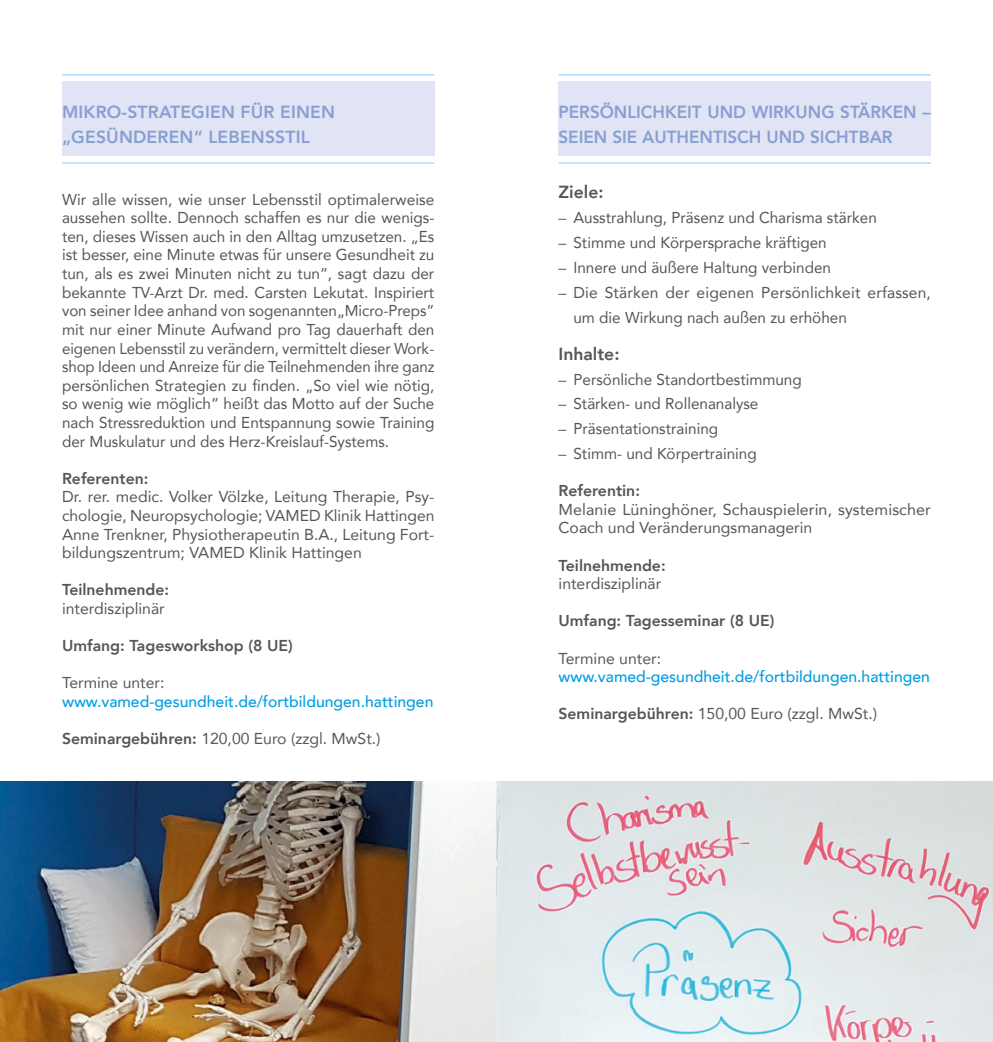
<style>
.page{position:relative;width:993px;height:1042px;background:#fff}
.page>*{position:absolute;margin:0;border:0;box-sizing:border-box;transform-origin:0 0}
.t1{font:800 17.5px/24.8px "Avenir";color:#889fd2}
.t2{font:800 17.5px "Avenir";color:#565655}
.t3{font:15.75px/18.6px "Avenir";color:#565655;text-align:justify}
.t4{font:800 15.75px "Avenir";color:#565655}
.t5{font:500 15.75px "Avenir";color:#009ee3}
.s1{font-weight:800}
</style>
<div class="page">
<div style="left:62px;top:81px;width:372px;height:75px;background:#e0e4f4"></div>
<hr style="left:62px;top:74px;width:372px;height:1px;background:#82d0f5">
<hr style="left:62px;top:163px;width:372px;height:1px;background:#82d0f5">
<div style="left:558px;top:81px;width:372px;height:75px;background:#e0e4f4"></div>
<hr style="left:558px;top:74px;width:372px;height:1px;background:#82d0f5">
<hr style="left:558px;top:163px;width:372px;height:1px;background:#82d0f5">
<img style="left:0;top:781px;width:992px;height:261px">
<p class="t1" style="left:62px;top:99px;width:274px">MIKRO-STRATEGIEN FÜR EINEN „GESÜNDEREN“ LEBENSSTIL</p>
<p class="t3" style="left:62px;top:189px;width:374px">Wir alle wissen, wie unser Lebensstil optimalerweise aussehen sollte. Dennoch schaffen es nur die wenigs&shy;ten, dieses Wissen auch in den Alltag umzusetzen. „Es ist besser, eine Minute etwas für unsere Gesundheit zu tun, als es zwei Minuten nicht zu tun“, sagt dazu der bekannte TV-Arzt Dr. med. Carsten Lekutat. Inspiriert von seiner Idee anhand von sogenannten„Micro-Preps“ mit nur einer Minute Aufwand pro Tag dauerhaft den eigenen Lebensstil zu verändern, vermittelt dieser Work&shy;shop Ideen und Anreize für die Teilnehmenden ihre ganz persönlichen Strategien zu finden. „So viel wie nötig, so wenig wie möglich“ heißt das Motto auf der Suche nach Stressreduktion und Entspannung sowie Training der Muskulatur und des Herz-Kreislauf-Systems.</p>
<p class="t4" style="left:62px;top:466px;width:88px">Referenten:</p>
<p class="t3" style="left:62px;top:487px;width:374px">Dr. rer. medic. Volker Völzke, Leitung Therapie, Psy&shy;chologie, Neuropsychologie; VAMED Klinik Hattingen Anne Trenkner, Physiotherapeutin B.A., Leitung Fort&shy;bildungszentrum; VAMED Klinik Hattingen</p>
<p class="t4" style="left:62px;top:578px;width:109px">Teilnehmende:</p>
<p class="t3" style="left:62px;top:599px;width:104px">interdisziplinär</p>
<p class="t4" style="left:62px;top:633px;width:232px">Umfang: Tagesworkshop (8 UE)</p>
<p class="t3" style="left:62px;top:673px;width:104px">Termine unter:</p>
<p class="t5" style="left:62px;top:688px;width:373px">www.vamed-gesundheit.de/fortbildungen.hattingen</p>
<p class="t3" style="left:62px;top:729px;width:320px"><span class="s1">Seminargebühren:</span> 120,00 Euro (zzgl. MwSt.)</p>
<p class="t1" style="left:558px;top:99px;width:374px">PERSÖNLICHKEIT UND WIRKUNG STÄRKEN –<br>SEIEN SIE AUTHENTISCH UND SICHTBAR</p>
<p class="t2" style="left:558px;top:179px;width:47px">Ziele:</p>
<p class="t3" style="left:558px;top:208px;width:320px">– Ausstrahlung, Präsenz und Charisma stärken</p>
<p class="t3" style="left:558px;top:233px;width:269px">– Stimme und Körpersprache kräftigen</p>
<p class="t3" style="left:558px;top:258px;width:274px">– Innere und äußere Haltung verbinden</p>
<p class="t3" style="left:573px;top:279px;width:359px;line-height:24.8px;text-indent:-15px">– Die Stärken der eigenen Persönlichkeit erfassen, um die Wirkung nach außen zu erhöhen</p>
<p class="t2" style="left:558px;top:340px;width:62px">Inhalte:</p>
<p class="t3" style="left:558px;top:369px;width:245px">– Persönliche Standortbestimmung</p>
<p class="t3" style="left:558px;top:394px;width:201px">– Stärken- und Rollenanalyse</p>
<p class="t3" style="left:558px;top:419px;width:161px">– Präsentationstraining</p>
<p class="t3" style="left:558px;top:444px;width:199px">– Stimm- und Körpertraining</p>
<p class="t4" style="left:558px;top:478px;width:83px">Referentin:</p>
<p class="t3" style="left:558px;top:499px;width:373px">Melanie Lüninghöner, Schauspielerin, systemischer<br>Coach und Veränderungsmanagerin</p>
<p class="t4" style="left:558px;top:553px;width:109px">Teilnehmende:</p>
<p class="t3" style="left:558px;top:574px;width:104px">interdisziplinär</p>
<p class="t4" style="left:558px;top:609px;width:217px">Umfang: Tagesseminar (8 UE)</p>
<p class="t3" style="left:558px;top:648px;width:104px">Termine unter:</p>
<p class="t5" style="left:558px;top:663px;width:373px">www.vamed-gesundheit.de/fortbildungen.hattingen</p>
<p class="t3" style="left:558px;top:704px;width:320px"><span class="s1">Seminargebühren:</span> 150,00 Euro (zzgl. MwSt.)</p>
</div>
